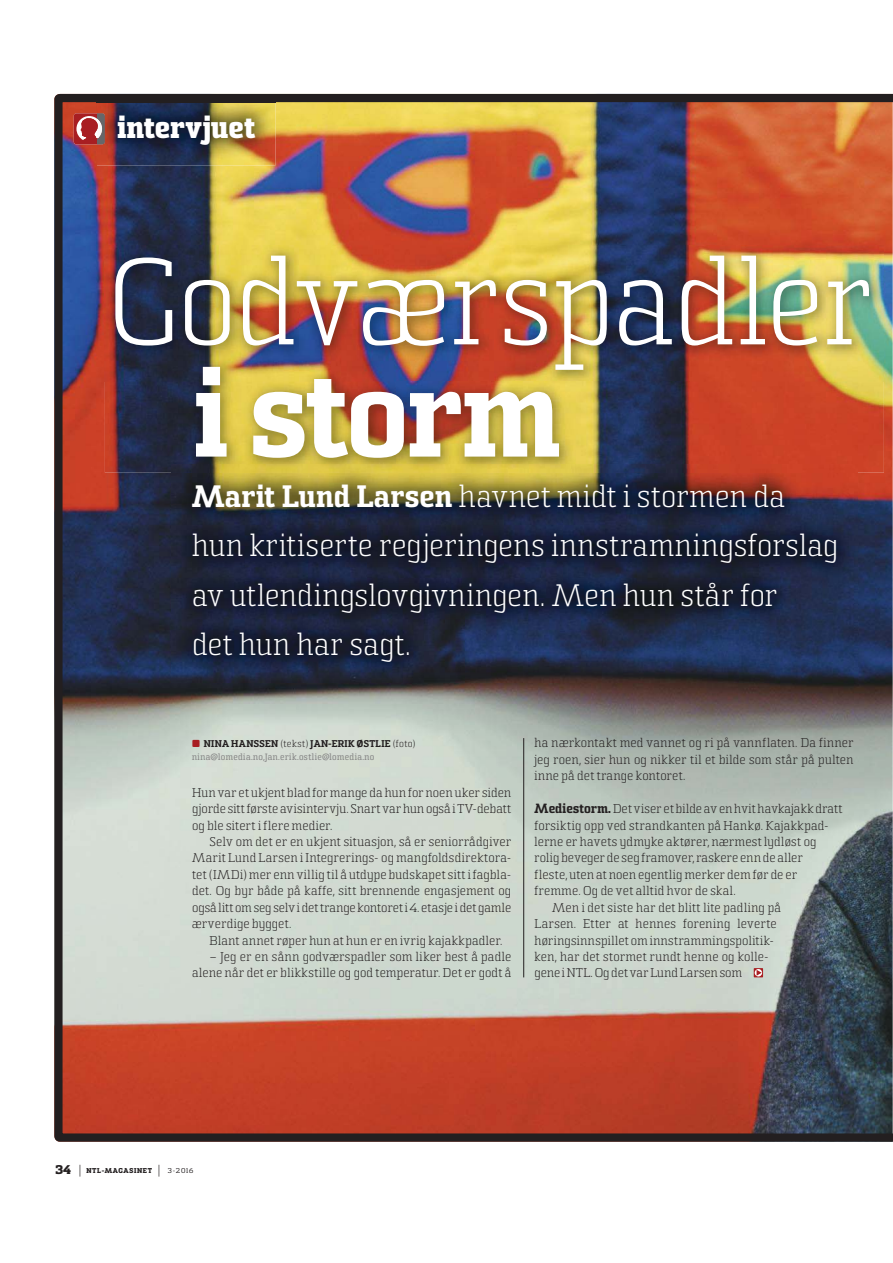
<style>
.page{position:relative;width:893px;height:1263px;background:#fff}
.page>*{position:absolute;margin:0;border:0;box-sizing:border-box;transform-origin:0 0}
.t1{font:900 120.45px "Sommet Slab";letter-spacing:-.01em;color:#fff}
.t2{font:300 119.1px "Sommet Slab";color:#fff}
.t3{font:300 30.15px/49.2px "Sommet Slab";letter-spacing:.025em;color:#fff}
.t4{font:800 30.15px "Sommet Slab";letter-spacing:.015em;color:#fff}
.t5{font:300 12.3px/16.4px "Sommet Slab";letter-spacing:.025em;color:#231f20;text-align:justify}
.t6{font:900 9.6px "Sommet Slab";letter-spacing:.035em;color:#231f20}
.t7{font:8.85px "Sommet Slab";letter-spacing:.05em;color:#828282}
.t8{font:800 6.9px "Sommet Slab";letter-spacing:.1em;color:#231f20}
.s1{font-weight:900}
.s2{font-family:"Notice 3 Std";font-weight:400;font-size:8.85px;color:#a81e22}
.s3{font-weight:300}
.s4{font-weight:900;font-size:13.05px}
.s5{font-size:12.3px}
.s6{font-weight:300;font-size:12.3px}
.s7{font-weight:400}
</style>
<div class="page">
<img style="left:54px;top:94px;width:839px;height:1048px">
<div style="left:74px;top:113px;width:31px;height:31px;background:#a81e22;border-radius:3px"></div>
<img style="left:97px;top:95px;width:179px;height:70px">
<img style="left:97px;top:113px;width:8px;height:31px">
<svg style="left:76px;top:116px;width:26px;height:26px"></svg>
<hr style="left:523px;top:738px;width:1px;height:239px;background:#231f20">
<img style="left:105px;top:245px;width:779px;height:137px">
<img style="left:105px;top:382px;width:292px;height:91px">
<img style="left:397px;top:382px;width:292px;height:82px">
<div style="left:689px;top:382px;width:195px;height:91px;background:#cc4226"></div>
<img style="left:172px;top:464px;width:685px;height:218px">
<svg style="left:754px;top:968px;width:9px;height:9px"></svg>
<svg style="left:756px;top:970px;width:5px;height:6px"></svg>
<h3 class="t4" style="left:117px;top:116px;width:139px">intervjuet</h3>
<h2 class="t2" style="left:108px;top:252px;width:766px">Godværspadler</h2>
<h1 class="t1" style="left:194px;top:370px;width:368px">i storm</h1>
<h3 class="t3" style="left:192px;top:475px;width:647px"><span class="s1">Marit Lund Larsen</span> havnet midt i stormen da hun kritiserte regjeringens innstramningsforslag av utlendingslovgivningen. Men hun står for<br>det hun har sagt.</h3>
<p class="t6" style="left:192px;top:741px;width:225px"><span class="s2">~</span> NINA HANSSEN <span class="s3">(tekst)</span> JAN-ERIK ØSTLIE <span class="s3">(foto)</span></p>
<p class="t7" style="left:192px;top:752px;width:184px">nina@lomedia.no,Jan.erik.ostlie@lomedia.no</p>
<p class="t5" style="left:192px;top:785px;width:320px">Hun var et ukjent blad for mange da hun for noen uker siden gjorde sitt første avisintervju. Snart var hun også i TV-debatt og ble sitert i flere medier.</p>
<p class="t5" style="left:192px;top:835px;width:321px;text-indent:17px">Selv om det er en ukjent situasjon, så er seniorrådgiver Marit Lund Larsen i Integrerings- og mangfoldsdirektora&shy;tet (IMDi) mer enn villig til å utdype budskapet sitt i fagbla&shy;det. Og byr både på kaffe, sitt brennende engasjement og også litt om seg selv i det trange kontoret i 4. etasje i det gamle ærverdige bygget.</p>
<p class="t5" style="left:210px;top:933px;width:294px">Blant annet røper hun at hun er en ivrig kajakkpadler.</p>
<p class="t5" style="left:192px;top:949px;width:321px;text-align:right">– Jeg er en sånn godværspadler som liker best å padle alene når det er blikkstille og god temperatur. Det er godt å</p>
<p class="t5" style="left:534px;top:736px;width:320px">ha nærkontakt med vannet og ri på vannflaten. Da finner jeg roen, sier hun og nikker til et bilde som står på pulten inne på det trange kontoret.</p>
<p class="t5" style="left:534px;top:802px;width:309px"><span class="s4">Mediestorm.</span> Det viser et bilde av en hvit havkajakk dratt</p>
<p class="t5" style="left:534px;top:818px;width:296px">forsiktig opp ved strandkanten på Hankø. Kajakkpad-</p>
<p class="t5" style="left:534px;top:835px;width:283px">lerne er havets ydmyke aktører, nærmest lydløst og</p>
<p class="t5" style="left:534px;top:851px;width:270px">rolig beveger de seg framover, raskere enn de aller</p>
<p class="t5" style="left:534px;top:867px;width:264px">fleste, uten at noen egentlig merker dem før de er</p>
<p class="t5" style="left:534px;top:884px;width:203px">fremme. Og de vet alltid hvor de skal.</p>
<p class="t5" style="left:552px;top:900px;width:230px">Men i det siste har det blitt lite padling på</p>
<p class="t5" style="left:534px;top:917px;width:244px">Larsen. Etter at hennes forening leverte</p>
<p class="t5" style="left:534px;top:933px;width:241px">høringsinnspillet om innstrammingspolitik-</p>
<p class="t5" style="left:534px;top:949px;width:235px">ken, har det stormet rundt henne og kolle-</p>
<p class="t5" style="left:534px;top:966px;width:209px">gene i NTL. Og det var Lund Larsen som</p>
<p class="t8" style="left:55px;top:1168px;width:139px"><span class="s5">34</span> <span class="s6">|</span> NTL-MAGASINET <span class="s6">|</span> <span class="s7">3-2016</span></p>
</div>
